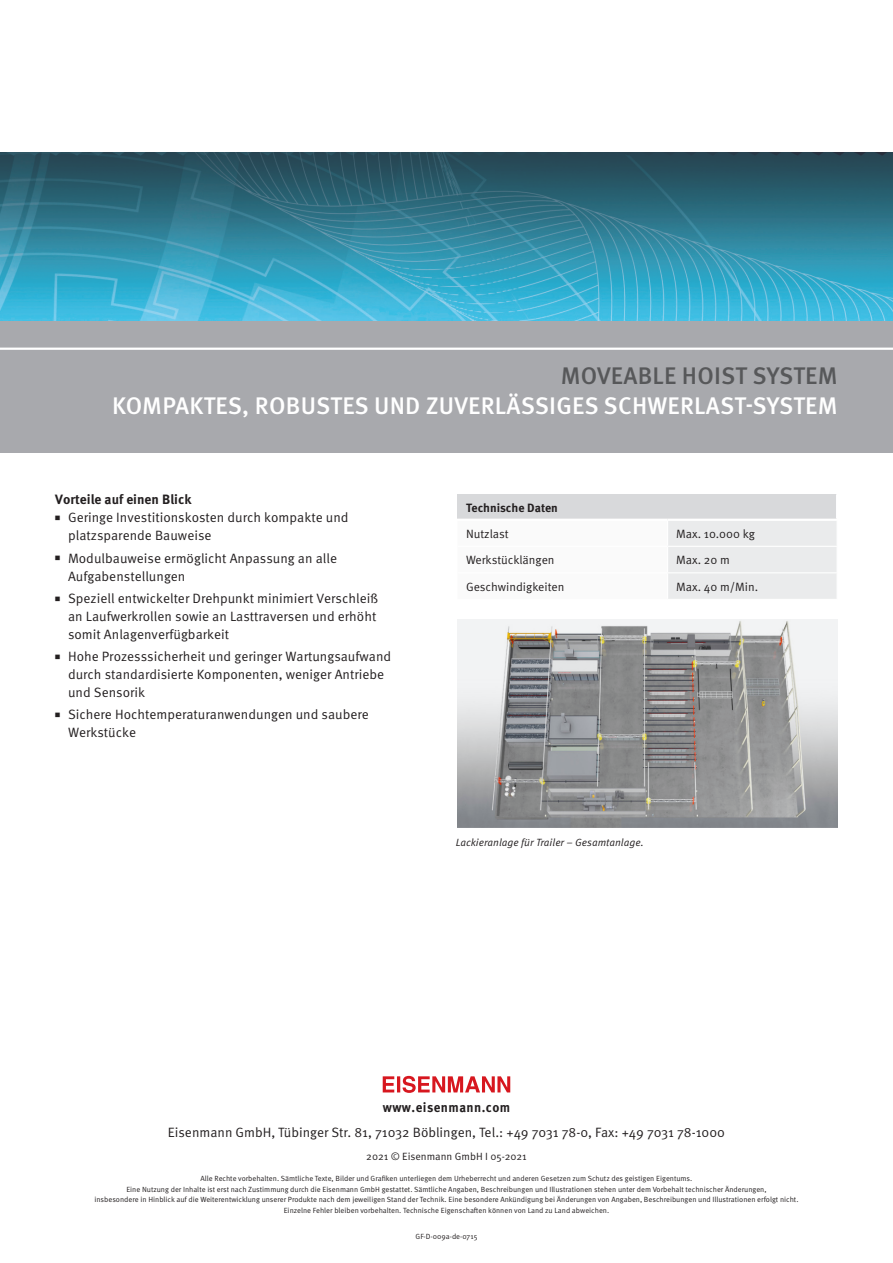
<style>
.page{position:relative;width:893px;height:1263px;background:#fff}
.page>*{position:absolute;margin:0;border:0;box-sizing:border-box;transform-origin:0 0}
.t1{font:500 24px "Meta OT";letter-spacing:.01em;color:#fff}
.t2{font:500 24px "Meta OT";letter-spacing:.01em;color:#57585a}
.t3{font:13.5px/18px "Meta OT Norm";color:#231f20}
.t4{font:700 13.5px "Meta OT";color:#231f20}
.t5{font:700 13.5px "Meta OT";letter-spacing:.035em;color:#231f20;scale:.96 1}
.t6{font:12px "Meta OT Norm";color:#231f20}
.t7{font:700 12px "Meta OT";color:#231f20}
.t8{font:10.5px "Meta OT Norm Ita";color:#231f20}
.t9{font:10.5px "Meta OT Norm";color:#231f20}
.t10{font:7.5px/10.5px "Meta OT Norm";color:#231f20;text-align:center}
</style>
<div class="page">
<svg style="left:383px;top:1076px;width:127px;height:17px"></svg>
<img style="left:0;top:153px;width:893px;height:168px">
<div style="left:0;top:321px;width:893px;height:132px;background:#a8a9ad"></div>
<hr style="left:0;top:348px;width:893px;height:2px;background:#fff">
<div style="left:457px;top:494px;width:380px;height:26px;background:#d8d9db"></div>
<div style="left:668px;top:521px;width:169px;height:78px;background:#eaebec"></div>
<hr style="left:456px;top:519px;width:212px;height:2px;background:#fff">
<hr style="left:668px;top:519px;width:170px;height:2px;background:#fff">
<hr style="left:836px;top:494px;width:2px;height:25px;background:#fff">
<img style="left:457px;top:619px;width:380px;height:208px">
<h1 class="t2" style="left:561px;top:363px;width:278px">MOVEABLE HOIST SYSTEM</h1>
<h1 class="t1" style="left:112px;top:393px;width:727px">KOMPAKTES, ROBUSTES UND ZUVERLÄSSIGES SCHWERLAST-SYSTEM</h1>
<h2 class="t4" style="left:55px;top:494px;width:138px">Vorteile auf einen Blick</h2>
<h2 class="t3" style="left:68px;top:509px;width:282px;text-indent:-13px"><sup>■</sup> Geringe Investitionskosten durch kompakte und platzsparende Bauweise</h2>
<h2 class="t3" style="left:68px;top:549px;width:271px;text-indent:-13px"><sup>■</sup> Modulbauweise ermöglicht Anpassung an alle<br>Aufgabenstellungen</h2>
<h2 class="t3" style="left:68px;top:590px;width:312px;text-indent:-13px"><sup>■</sup> Speziell entwickelter Drehpunkt minimiert Verschleiß an Laufwerkrollen sowie an Lasttraversen und erhöht somit Anlagenverfügbarkeit</h2>
<h2 class="t3" style="left:68px;top:648px;width:325px;text-indent:-13px"><sup>■</sup> Hohe Prozesssicherheit und geringer Wartungsaufwand durch standardisierte Komponenten, weniger Antriebe und Sensorik</h2>
<h2 class="t3" style="left:68px;top:706px;width:302px;text-indent:-13px"><sup>■</sup> Sichere Hochtemperaturanwendungen und saubere<br>Werkstücke</h2>
<h3 class="t7" style="left:466px;top:503px;width:93px">Technische Daten</h3>
<h3 class="t6" style="left:466px;top:528px;width:44px">Nutzlast</h3>
<h3 class="t6" style="left:676px;top:528px;width:80px">Max. 10.000 kg</h3>
<h3 class="t6" style="left:466px;top:554px;width:90px">Werkstücklängen</h3>
<h3 class="t6" style="left:676px;top:554px;width:55px">Max. 20 m</h3>
<h3 class="t6" style="left:466px;top:581px;width:100px">Geschwindigkeiten</h3>
<h3 class="t6" style="left:676px;top:581px;width:84px">Max. 40 m/Min.</h3>
<h3 class="t8" style="left:456px;top:838px;width:189px">Lackieranlage für Trailer – Gesamtanlage.</h3>
<h2 class="t5" style="left:383px;top:1101px;width:134px">www.eisenmann.com</h2>
<h2 class="t3" style="left:168px;top:1124px;width:559px">Eisenmann GmbH, Tübinger Str. 81, 71032 Böblingen, Tel.: +49 7031 78-0, Fax: +49 7031 78-1000</h2>
<h3 class="t9" style="left:366px;top:1151px;width:162px">2021 © Eisenmann GmbH I 05-2021</h3>
<p class="t10" style="left:94px;top:1174px;width:706px">Alle Rechte vorbehalten. Sämtliche Texte, Bilder und Grafiken unterliegen dem Urheberrecht und anderen Gesetzen zum Schutz des geistigen Eigentums.<br>Eine Nutzung der Inhalte ist erst nach Zustimmung durch die Eisenmann GmbH gestattet. Sämtliche Angaben, Beschreibungen und Illustrationen stehen unter dem Vorbehalt technischer Änderungen,<br>insbesondere in Hinblick auf die Weiterentwicklung unserer Produkte nach dem jeweiligen Stand der Technik. Eine besondere Ankündigung bei Änderungen von Angaben, Beschreibungen und Illustrationen erfolgt nicht.<br>Einzelne Fehler bleiben vorbehalten. Technische Eigenschaften können von Land zu Land abweichen.</p>
<p class="t10" style="left:415px;top:1231px;width:63px">GF-D-009a-de-0715</p>
</div>
